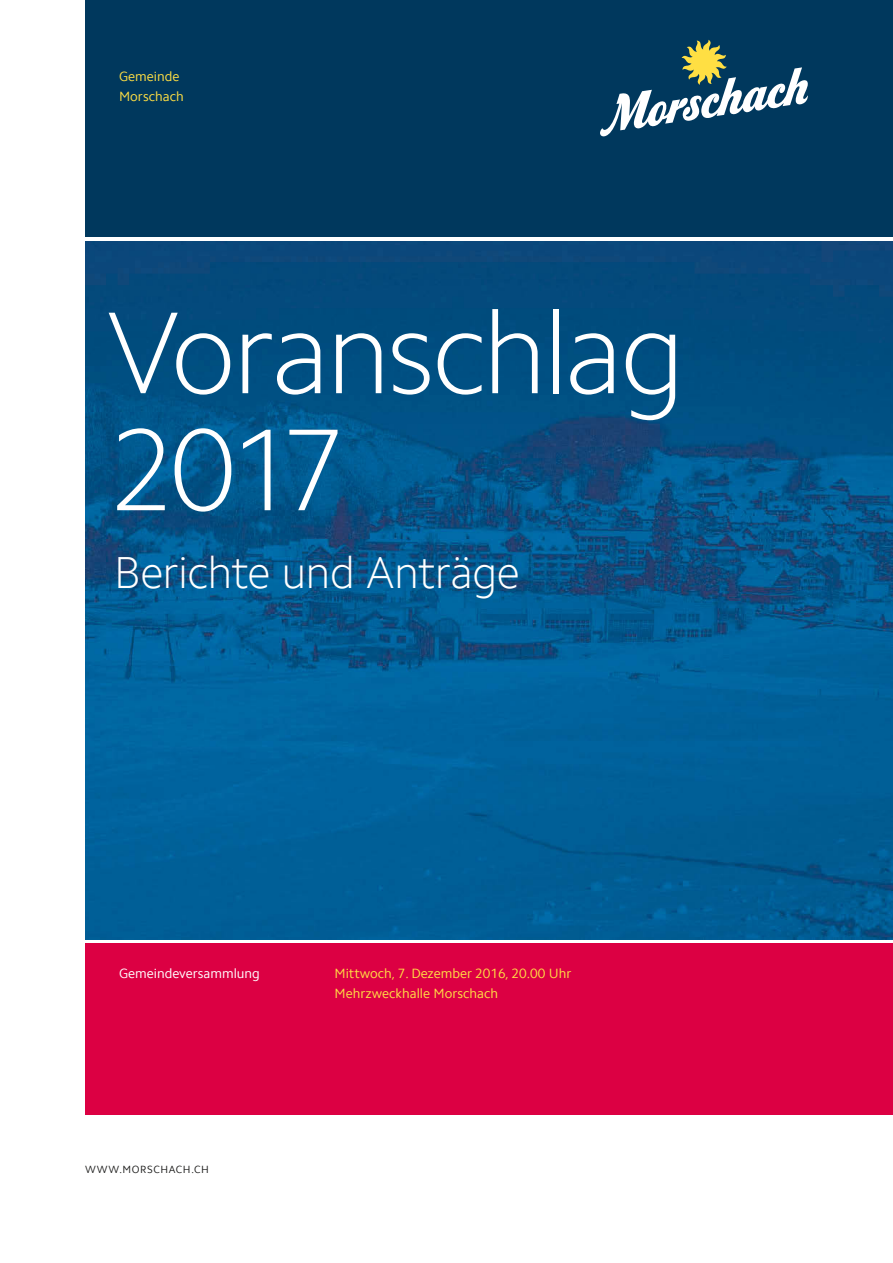
<style>
.page{position:relative;width:893px;height:1263px;background:#fff}
.page>*{position:absolute;margin:0;border:0;box-sizing:border-box;transform-origin:0 0}
.t1{font:100 117px "Camphor Pro";letter-spacing:-.035em;color:#fff}
.t2{font:100 45px "Camphor Pro";letter-spacing:-.02em;color:#fff}
.t3{font:13.5px/19.5px "Camphor Pro";color:#ffdf43}
.t4{font:13.5px "Camphor Pro";color:#fff}
.t5{font:10.5px "Camphor Pro";letter-spacing:.055em;color:#1c1c1b}
</style>
<div class="page">
<img style="left:85px;top:241px;width:808px;height:698px">
<div style="left:85px;top:0;width:808px;height:237px;background:#00385d"></div>
<svg style="left:600px;top:40px;width:208px;height:96px"></svg>
<div style="left:85px;top:943px;width:808px;height:172px;background:#dc0043"></div>
<p class="t3" style="left:119px;top:67px;width:66px">Gemeinde<br>Morschach</p>
<p class="t1" style="left:106px;top:283px;width:580px">Voranschlag</p>
<p class="t1" style="left:109px;top:400px;width:239px">2017</p>
<p class="t2" style="left:114px;top:546px;width:407px">Berichte und Anträge</p>
<p class="t4" style="left:119px;top:965px;width:142px">Gemeindeversammlung</p>
<p class="t3" style="left:334px;top:964px;width:238px">Mittwoch, 7. Dezember 2016, 20.00 Uhr</p>
<p class="t3" style="left:334px;top:983px;width:165px">Mehrzweckhalle Morschach</p>
<p class="t5" style="left:85px;top:1163px;width:126px">WWW.MORSCHACH.CH</p>
</div>
